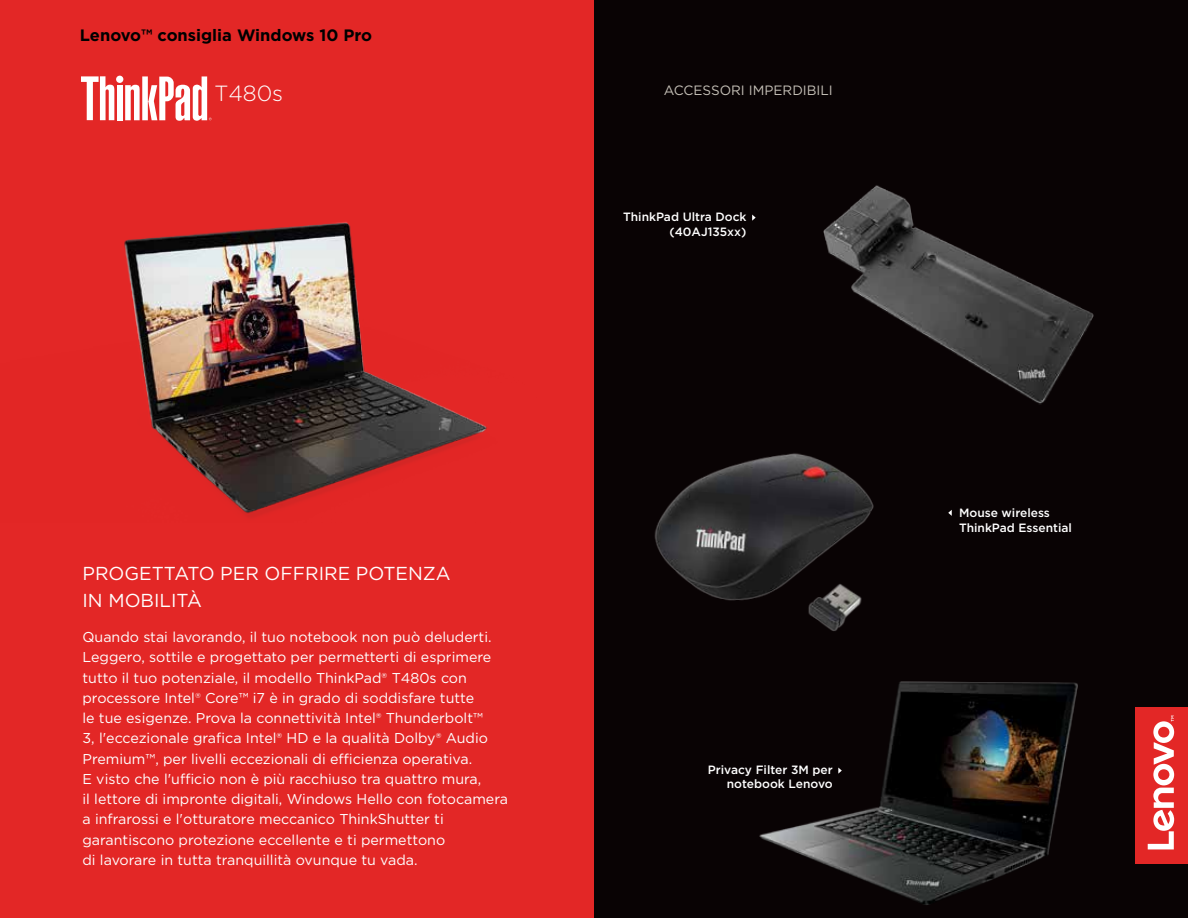
<style>
.page{position:relative;width:1188px;height:918px;background:#fff}
.page>*{position:absolute;margin:0;border:0;box-sizing:border-box;transform-origin:0 0}
.t1{font:300 21.9px "Gotham";color:#fff}
.t2{font:18.75px/27px "Gotham";color:#fff}
.t3{font:700 16.5px "Gotham";color:#000}
.t4{font:14.25px/20.2px "Gotham";color:#fff}
.t5{font:13.5px "Gotham";color:#c5c0b7}
.t6{font:500 12px/15px "Gotham";color:#fff;text-align:right}
.s1{font-weight:300}
</style>
<div class="page">
<div style="left:592px;top:0;width:596px;height:918px;background:#090304"></div>
<svg style="left:752px;top:215px;width:4px;height:6px"></svg>
<svg style="left:948px;top:510px;width:4px;height:6px"></svg>
<img style="left:654px;top:453px;width:220px;height:178px">
<div style="left:0;top:0;width:594px;height:918px;background:#e32726"></div>
<div style="left:1136px;top:707px;width:52px;height:157px;background:#e32726"></div>
<svg style="left:1148px;top:716px;width:26px;height:133px"></svg>
<div style="left:116px;top:76px;width:7px;height:7px;background:#fff;border-radius:50%"></div>
<svg style="left:81px;top:76px;width:33px;height:44px"></svg>
<div style="left:117px;top:85px;width:6px;height:35px;background:#fff"></div>
<svg style="left:125px;top:76px;width:87px;height:45px"></svg>
<img style="left:759px;top:681px;width:319px;height:224px">
<img style="left:124px;top:222px;width:363px;height:296px">
<img style="left:823px;top:185px;width:271px;height:220px">
<p class="t3" style="left:80px;top:25px;width:294px">Lenovo™ consiglia Windows 10 Pro</p>
<h1 class="t1" style="left:214px;top:79px;width:70px">T480s</h1>
<p class="t5" style="left:664px;top:82px;width:171px">ACCESSORI IMPERDIBILI</p>
<p class="t6" style="left:623px;top:209px;width:125px">ThinkPad Ultra Dock (40AJ135xx)</p>
<h2 class="t2" style="left:82px;top:559px;width:370px">PROGETTATO PER OFFRIRE POTENZA<br>IN MOBILITÀ</h2>
<p class="t4" style="left:82px;top:627px;width:427px">Quando stai lavorando, il tuo notebook non può deluderti.<br>Leggero, sottile e progettato per permetterti di esprimere tutto il tuo potenziale, il modello ThinkPad® T480s con processore Intel<span class="s1">®</span> Core™ i7 è in grado di soddisfare tutte<br>le tue esigenze. Prova la connettività Intel® Thunderbolt™<br>3, l'eccezionale grafica Intel® HD e la qualità Dolby® Audio Premium™, per livelli eccezionali di efficienza operativa.<br>E visto che l'ufficio non è più racchiuso tra quattro mura,<br>il lettore di impronte digitali, Windows Hello con fotocamera a infrarossi e l'otturatore meccanico ThinkShutter ti garantiscono protezione eccellente e ti permettono<br>di lavorare in tutta tranquillità ovunque tu vada.</p>
<p class="t6" style="left:708px;top:763px;width:126px;line-height:14.2px">Privacy Filter 3M per notebook Lenovo</p>
<p class="t6" style="left:959px;top:505px;width:114px;text-align:left">Mouse wireless<br>ThinkPad Essential</p>
</div>
